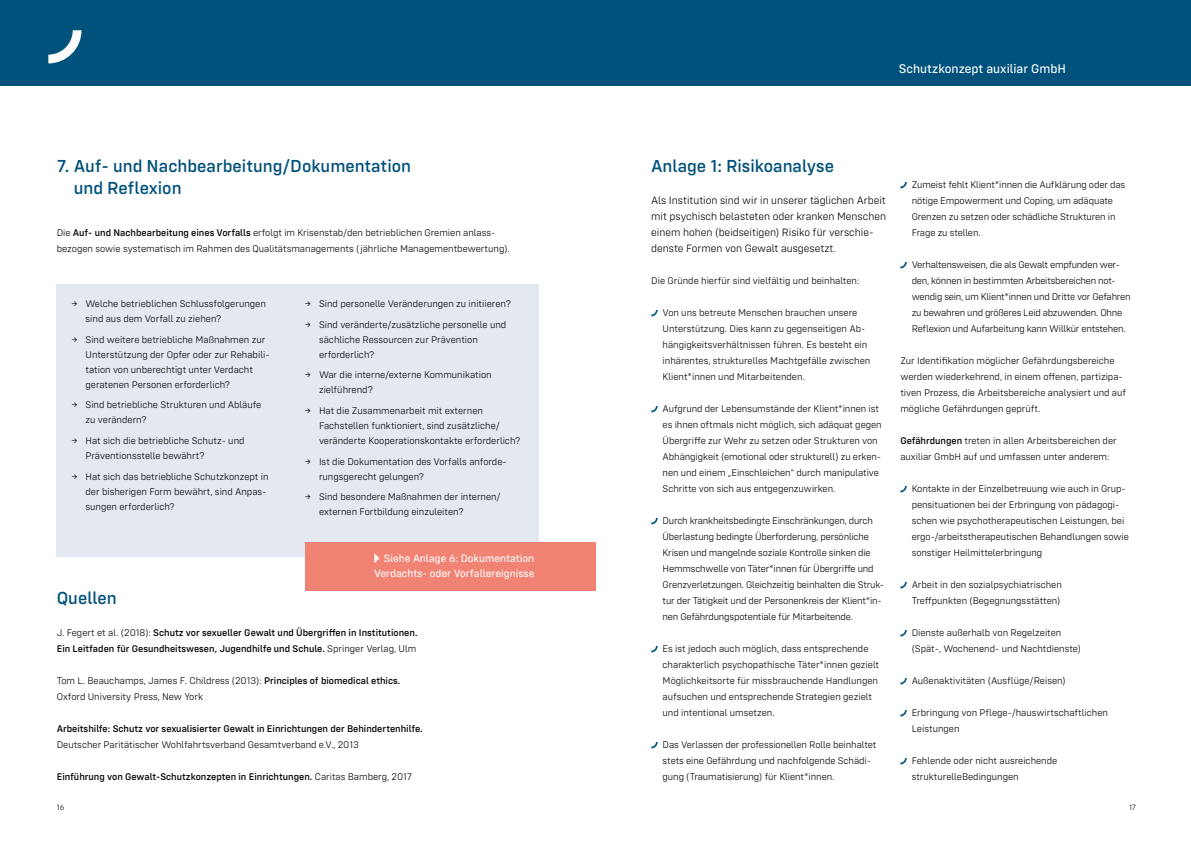
<style>
.page{position:relative;width:1191px;height:842px;background:#fff}
.page>*{position:absolute;margin:0;border:0;box-sizing:border-box;transform-origin:0 0}
.t1{font:500 18px/22px "Config Rounded";color:#00517b}
.t2{font:13px "Config Rounded Text";color:#fff}
.t3{font:300 11px/16px "Config Rounded";color:#000}
.t4{font:11px/15px "Config Rounded Text";color:#fff;text-align:right}
.t5{font:300 10px/16px "Config Rounded";letter-spacing:-.005em;color:#000}
.t6{font:500 10px/16px "Config Rounded";color:#000}
.t7{font:300 8px "Config Rounded";color:#000}
.s1{font-weight:500}
.s2{font-weight:300}
</style>
<div class="page">
<div style="left:57px;top:284px;width:482px;height:272px;background:#e4e9f1"></div>
<div style="left:305px;top:542px;width:290px;height:48px;background:#f08373"></div>
<svg style="left:374px;top:553px;width:5px;height:10px"></svg>
<div style="left:0;top:0;width:595px;height:85px;background:#00517b"></div>
<div style="left:595px;top:0;width:596px;height:85px;background:#00517b"></div>
<svg style="left:900px;top:182px;width:6px;height:6px"></svg>
<svg style="left:900px;top:262px;width:6px;height:6px"></svg>
<svg style="left:900px;top:486px;width:6px;height:6px"></svg>
<svg style="left:900px;top:582px;width:6px;height:6px"></svg>
<svg style="left:900px;top:630px;width:6px;height:6px"></svg>
<svg style="left:900px;top:678px;width:6px;height:6px"></svg>
<svg style="left:900px;top:710px;width:6px;height:6px"></svg>
<svg style="left:900px;top:758px;width:6px;height:6px"></svg>
<svg style="left:651px;top:310px;width:6px;height:6px"></svg>
<svg style="left:651px;top:406px;width:6px;height:6px"></svg>
<svg style="left:651px;top:518px;width:6px;height:6px"></svg>
<svg style="left:651px;top:646px;width:6px;height:6px"></svg>
<svg style="left:651px;top:742px;width:6px;height:6px"></svg>
<svg style="left:48px;top:30px;width:33px;height:33px"></svg>
<h1 class="t1" style="left:74px;top:155px;width:339px;text-indent:-17px">7. Auf- und Nachbearbeitung/Dokumentation und Reflexion</h1>
<p class="t5" style="left:57px;top:225px;width:455px">Die <span class="s1">Auf- und Nachbearbeitung eines Vorfalls</span> erfolgt im Krisenstab/den betrieblichen Gremien anlass&shy;bezogen sowie systematisch im Rahmen des Qualitätsmanagements (jährliche Managementbewertung).</p>
<p class="t5" style="left:86px;top:296px;width:182px;line-height:15px;text-indent:-14px">→ Welche betrieblichen Schlussfolgerungen sind aus dem Vorfall zu ziehen?</p>
<p class="t5" style="left:86px;top:332px;width:186px;line-height:15px;text-indent:-14px">→ Sind weitere betriebliche Maßnahmen zur Unterstützung der Opfer oder zur Rehabili&shy;tation von unberechtigt unter Verdacht geratenen Personen erforderlich?</p>
<p class="t5" style="left:86px;top:398px;width:177px;line-height:15px;text-indent:-14px">→ Sind betriebliche Strukturen und Abläufe zu verändern?</p>
<p class="t5" style="left:86px;top:433px;width:160px;line-height:15px;text-indent:-14px">→ Hat sich die betriebliche Schutz- und<br>Präventionsstelle bewährt?</p>
<p class="t5" style="left:86px;top:469px;width:185px;line-height:15px;text-indent:-14px">→ Hat sich das betriebliche Schutzkonzept in der bisherigen Form bewährt, sind Anpas&shy;sungen erforderlich?</p>
<p class="t5" style="left:305px;top:296px;width:207px">→ Sind personelle Veränderungen zu initiieren?</p>
<p class="t5" style="left:319px;top:317px;width:189px;line-height:15px;text-indent:-14px">→ Sind veränderte/zusätzliche personelle und sächliche Ressourcen zur Prävention erforderlich?</p>
<p class="t5" style="left:319px;top:368px;width:174px;line-height:15px;text-indent:-14px">→ War die interne/externe Kommunikation zielführend?</p>
<p class="t5" style="left:319px;top:403px;width:203px;line-height:15px;text-indent:-14px">→ Hat die Zusammenarbeit mit externen<br>Fachstellen funktioniert, sind zusätzliche/ veränderte Kooperationskontakte erforderlich?</p>
<p class="t5" style="left:319px;top:454px;width:189px;line-height:15px;text-indent:-14px">→ Ist die Dokumentation des Vorfalls anforde&shy;rungsgerecht gelungen?</p>
<p class="t5" style="left:319px;top:490px;width:183px;line-height:15px;text-indent:-14px">→ Sind besondere Maßnahmen der internen/ externen Fortbildung einzuleiten?</p>
<p class="t4" style="left:374px;top:551px;width:162px">Siehe Anlage 6: Dokumentation<br>Verdachts- oder Vorfallereignisse</p>
<h1 class="t1" style="left:57px;top:587px;width:62px">Quellen</h1>
<p class="t6" style="left:57px;top:625px;width:362px"><span class="s2">J. Fegert et al. (2018):</span> Schutz vor sexueller Gewalt und Übergriffen in Institutionen.<br>Ein Leitfaden für Gesundheitswesen, Jugendhilfe und Schule. <span class="s2">Springer Verlag, Ulm</span></p>
<p class="t5" style="left:57px;top:673px;width:345px">Tom L. Beauchamps, James F. Childress (2013): <span class="s1">Principles of biomedical ethics.<br></span>Oxford University Press, New York</p>
<p class="t6" style="left:57px;top:721px;width:367px">Arbeitshilfe: Schutz vor sexualisierter Gewalt in Einrichtungen der Behindertenhilfe.</p>
<p class="t5" style="left:57px;top:737px;width:304px">Deutscher Paritätischer Wohlfahrtsverband Gesamtverband e.V., 2013</p>
<p class="t6" style="left:57px;top:769px;width:357px">Einführung von Gewalt-Schutzkonzepten in Einrichtungen. <span class="s2">Caritas Bamberg, 2017</span></p>
<h2 class="t2" style="left:899px;top:62px;width:169px">Schutzkonzept auxiliar GmbH</h2>
<h1 class="t1" style="left:651px;top:155px;width:184px">Anlage 1: Risikoanalyse</h1>
<p class="t3" style="left:651px;top:193px;width:236px">Als Institution sind wir in unserer täglichen Arbeit mit psychisch belasteten oder kranken Menschen einem hohen (beidseitigen) Risiko für verschie&shy;denste Formen von Gewalt ausgesetzt.</p>
<p class="t5" style="left:651px;top:273px;width:210px">Die Gründe hierfür sind vielfältig und beinhalten:</p>
<p class="t5" style="left:662px;top:305px;width:209px">Von uns betreute Menschen brauchen unsere Unterstützung. Dies kann zu gegenseitigen Ab&shy;hängigkeitsverhältnissen führen. Es besteht ein inhärentes, strukturelles Machtgefälle zwischen Klient*innen und Mitarbeitenden.</p>
<p class="t5" style="left:662px;top:401px;width:221px">Aufgrund der Lebensumstände der Klient*innen ist es ihnen oftmals nicht möglich, sich adäquat gegen Übergriffe zur Wehr zu setzen oder Strukturen von Abhängigkeit (emotional oder strukturell) zu erken&shy;nen und einem „Einschleichen“ durch manipulative Schritte von sich aus entgegenzuwirken.</p>
<p class="t5" style="left:662px;top:513px;width:223px">Durch krankheitsbedingte Einschränkungen, durch Überlastung bedingte Überforderung, persönliche Krisen und mangelnde soziale Kontrolle sinken die Hemmschwelle von Täter*innen für Übergriffe und Grenzverletzungen. Gleichzeitig beinhalten die Struk&shy;tur der Tätigkeit und der Personenkreis der Klient*in&shy;nen Gefährdungspotentiale für Mitarbeitende.</p>
<p class="t5" style="left:662px;top:641px;width:218px">Es ist jedoch auch möglich, dass entsprechende charakterlich psychopathische Täter*innen gezielt Möglichkeitsorte für missbrauchende Handlungen aufsuchen und entsprechende Strategien gezielt und intentional umsetzen.</p>
<p class="t5" style="left:662px;top:737px;width:215px">Das Verlassen der professionellen Rolle beinhaltet stets eine Gefährdung und nachfolgende Schädi&shy;gung (Traumatisierung) für Klient*innen.</p>
<p class="t5" style="left:911px;top:177px;width:215px">Zumeist fehlt Klient*innen die Aufklärung oder das nötige Empowerment und Coping, um adäquate Grenzen zu setzen oder schädliche Strukturen in Frage zu stellen.</p>
<p class="t5" style="left:911px;top:257px;width:220px">Verhaltensweisen, die als Gewalt empfunden wer&shy;den, können in bestimmten Arbeitsbereichen not&shy;wendig sein, um Klient*innen und Dritte vor Gefahren zu bewahren und größeres Leid abzuwenden. Ohne Reflexion und Aufarbeitung kann Willkür entstehen.</p>
<p class="t5" style="left:900px;top:353px;width:227px">Zur Identifikation möglicher Gefährdungsbereiche werden wiederkehrend, in einem offenen, partizipa&shy;tiven Prozess, die Arbeitsbereiche analysiert und auf mögliche Gefährdungen geprüft.</p>
<p class="t5" style="left:900px;top:433px;width:218px"><span class="s1">Gefährdungen</span> treten in allen Arbeitsbereichen der auxiliar GmbH auf und umfassen unter anderem:</p>
<p class="t5" style="left:911px;top:481px;width:219px">Kontakte in der Einzelbetreuung wie auch in Grup&shy;pensituationen bei der Erbringung von pädagogi&shy;schen wie psychotherapeutischen Leistungen, bei ergo-/arbeitstherapeutischen Behandlungen sowie sonstiger Heilmittelerbringung</p>
<p class="t5" style="left:911px;top:577px;width:152px">Arbeit in den sozialpsychiatrischen<br>Treffpunkten (Begegnungsstätten)</p>
<p class="t5" style="left:911px;top:625px;width:171px">Dienste außerhalb von Regelzeiten (Spät-, Wochenend- und Nachtdienste)</p>
<p class="t5" style="left:911px;top:673px;width:155px">Außenaktivitäten (Ausflüge/Reisen)</p>
<p class="t5" style="left:911px;top:705px;width:198px">Erbringung von Pflege-/hauswirtschaftlichen<br>Leistungen</p>
<p class="t5" style="left:911px;top:753px;width:147px">Fehlende oder nicht ausreichende strukturelleBedingungen</p>
<p class="t7" style="left:57px;top:802px;width:9px">16</p>
<p class="t7" style="left:1129px;top:802px;width:9px">17</p>
</div>
